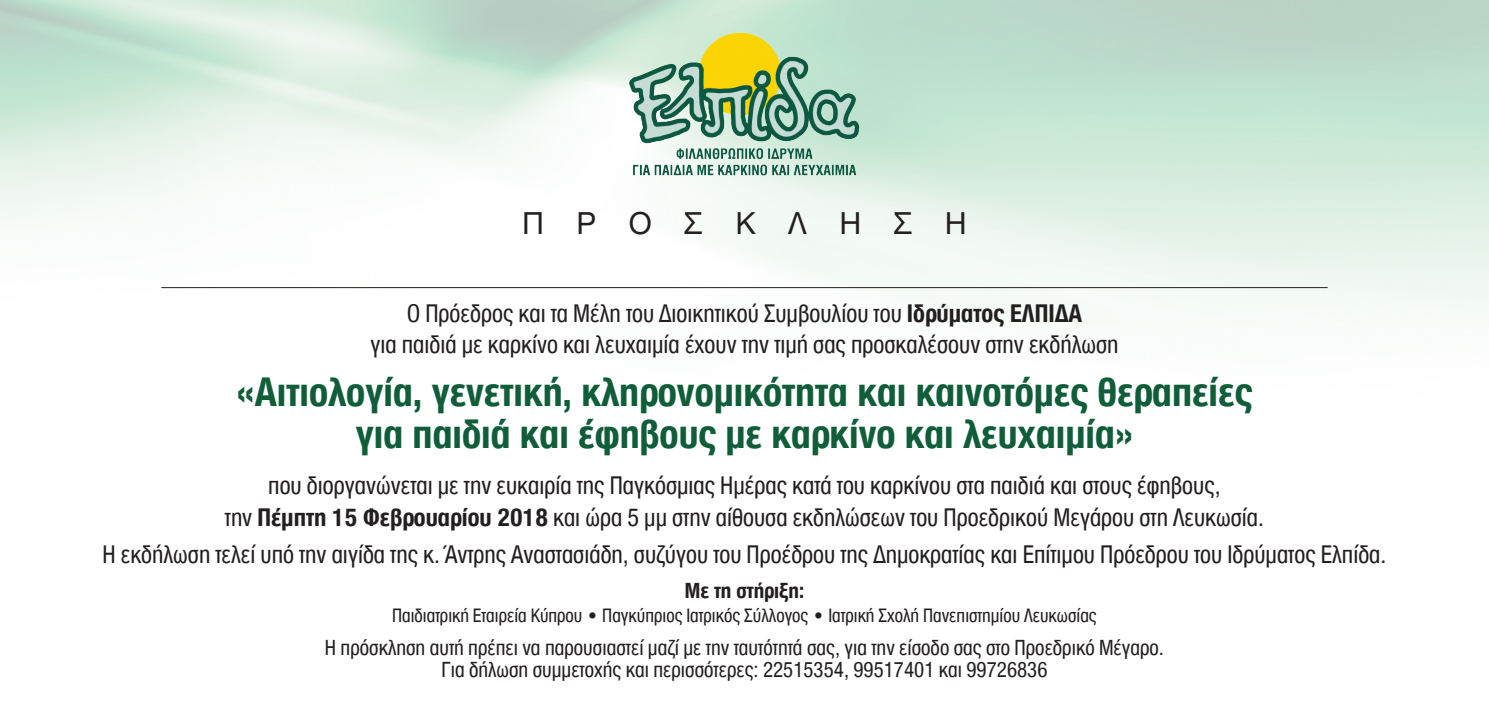
<style>
.page{position:relative;width:1489px;height:709px;background:#fff}
.page>*{position:absolute;margin:0;border:0;box-sizing:border-box;transform-origin:0 0}
.t1{font:700 42.5px "CF Helvetica Cond";color:#105d39}
.t2{font:32.5px "CF Helvetica";letter-spacing:1em;color:#231f20}
.t3{font:26.25px "CF Helvetica Cond";color:#231f20}
.t4{font:22.5px "CF Helvetica Cond";color:#231f20}
.t5{font:700 22.5px "CF Helvetica Cond";color:#231f20}
.t6{font:20px "CF Helvetica Cond";color:#231f20}
.s1{font-weight:700}
</style>
<div class="page">
<img style="left:629px;top:31px;width:231px;height:145px">
<hr style="left:161px;top:287px;width:1166px;height:1px;background:#231f20">
<p class="t2" style="left:522px;top:206px;width:446px">ΠΡΟΣΚΛΗΣΗ</p>
<p class="t3" style="left:406px;top:299px;width:677px">Ο Πρόεδρος και τα Μέλη του Διοικητικού Συμβουλίου του <span class="s1">Ιδρύματος ΕΛΠΙΔΑ</span></p>
<p class="t3" style="left:370px;top:331px;width:749px">για παιδιά με καρκίνο και λευχαιμία έχουν την τιμή σας προσκαλέσουν στην εκδήλωση</p>
<p class="t1" style="left:236px;top:369px;width:1017px">«Αιτιολογία, γενετική, κληρονομικότητα και καινοτόμες θεραπείες</p>
<p class="t1" style="left:356px;top:411px;width:778px">για παιδιά και έφηβους με καρκίνο και λευχαιμία»</p>
<p class="t3" style="left:268px;top:471px;width:953px">που διοργανώνεται με την ευκαιρία της Παγκόσμιας Ημέρας κατά του καρκίνου στα παιδιά και στους έφηβους,</p>
<p class="t3" style="left:225px;top:503px;width:1040px">την <span class="s1">Πέμπτη 15 Φεβρουαρίου 2018</span> και ώρα 5 μμ στην αίθουσα εκδηλώσεων του Προεδρικού Μεγάρου στη Λευκωσία.</p>
<p class="t3" style="left:102px;top:540px;width:1285px">Η εκδήλωση τελεί υπό την αιγίδα της κ. Άντρης Αναστασιάδη, συζύγου του Προέδρου της Δημοκρατίας και Επίτιμου Πρόεδρου του Ιδρύματος Ελπίδα.</p>
<p class="t5" style="left:685px;top:578px;width:121px">Με τη στήριξη:</p>
<p class="t6" style="left:392px;top:605px;width:706px">Παιδιατρική Εταιρεία Κύπρου • Παγκύπριος Ιατρικός Σύλλογος • Ιατρική Σχολή Πανεπιστημίου Λευκωσίας</p>
<p class="t4" style="left:325px;top:635px;width:840px">Η πρόσκληση αυτή πρέπει να παρουσιαστεί μαζί με την ταυτότητά σας, για την είσοδο σας στο Προεδρικό Μέγαρο.</p>
<p class="t4" style="left:441px;top:658px;width:607px">Για δήλωση συμμετοχής και περισσότερες: 22515354, 99517401 και 99726836</p>
</div>
